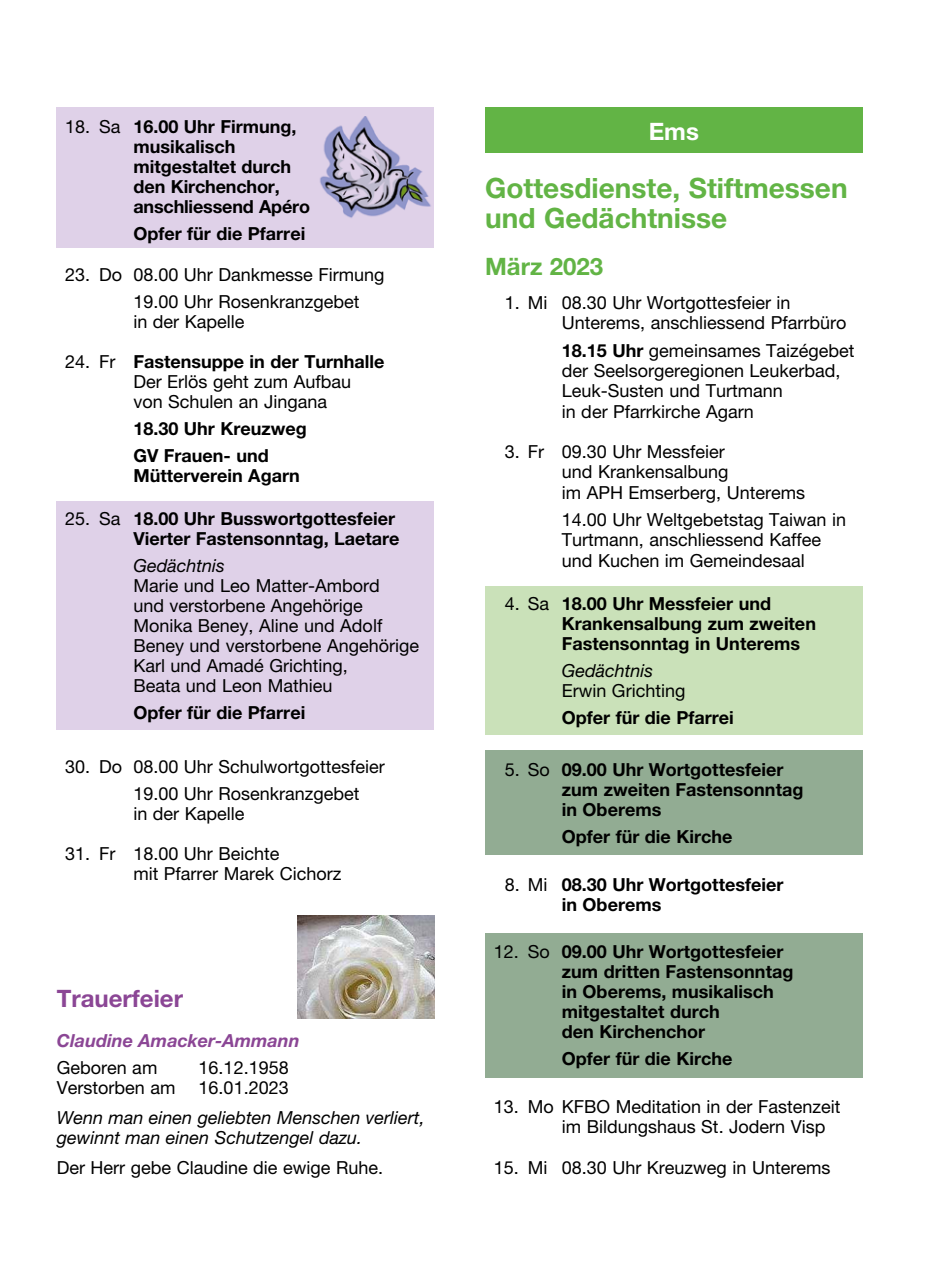
<style>
.page{position:relative;width:942px;height:1276px;background:#fff}
.page>*{position:absolute;margin:0;border:0;box-sizing:border-box;transform-origin:0 0}
.t1{font:700 28px/30.2px "Helvetica Neue LT Pro";color:#62b445}
.t2{font:700 24px "Helvetica Neue LT Pro";color:#8b4695}
.t3{font:700 24px "Helvetica Neue LT Pro";color:#62b445}
.t4{font:700 24px "Helvetica Neue LT Pro";color:#fff}
.t5{font:18px/20.2px "Helvetica Neue LT Pro";color:#000}
.t6{font:700 18px/20px "Helvetica Neue LT Pro";color:#000}
.t7{font:italic 18px/20px "Helvetica Neue LT Pro";color:#000}
.t8{font:italic 700 18px "Helvetica Neue LT Pro";color:#8b4695}
.s1{font-weight:400}
.s2{font-weight:700}
</style>
<div class="page">
<div style="left:57px;top:501px;width:377px;height:228px;background:#dfd1e8"></div>
<div style="left:57px;top:108px;width:377px;height:140px;background:#dfd1e8"></div>
<img style="left:320px;top:116px;width:111px;height:102px">
<img style="left:297px;top:916px;width:137px;height:102px">
<div style="left:485px;top:108px;width:377px;height:45px;background:#62b445"></div>
<div style="left:485px;top:750px;width:377px;height:105px;background:#92ac93"></div>
<div style="left:485px;top:933px;width:377px;height:144px;background:#92ac93"></div>
<div style="left:485px;top:586px;width:377px;height:149px;background:#cae1b9"></div>
<p class="t6" style="left:133px;top:116px;width:178px;text-indent:-68px"><span class="s1">18. Sa</span> 16.00 Uhr Firmung, musikalisch mitgestaltet durch den Kirchenchor, anschliessend Apéro</p>
<p class="t6" style="left:133px;top:223px;width:173px">Opfer für die Pfarrei</p>
<p class="t5" style="left:133px;top:261px;width:252px;line-height:27px;text-indent:-68px">23. Do 08.00 Uhr Dankmesse Firmung<br>19.00 Uhr Rosenkranzgebet</p>
<p class="t5" style="left:133px;top:311px;width:113px">in der Kapelle</p>
<p class="t5" style="left:133px;top:351px;width:252px;text-indent:-68px">24. Fr <span class="s2">Fastensuppe in der Turnhalle<br></span>Der Erlös geht zum Aufbau von Schulen an Jingana</p>
<p class="t6" style="left:133px;top:415px;width:175px;line-height:27px">18.30 Uhr Kreuzweg<br>GV Frauen- und</p>
<p class="t6" style="left:133px;top:465px;width:168px">Mütterverein Agarn</p>
<p class="t6" style="left:65px;top:508px;width:336px;text-align:right"><span class="s1">25. Sa</span> 18.00 Uhr Busswortgottesfeier<br>Vierter Fastensonntag, Laetare</p>
<p class="t7" style="left:133px;top:555px;width:93px">Gedächtnis</p>
<p class="t5" style="left:133px;top:575px;width:287px">Marie und Leo Matter-Ambord<br>und verstorbene Angehörige<br>Monika Beney, Aline und Adolf<br>Beney und verstorbene Angehörige<br>Karl und Amadé Grichting,<br>Beata und Leon Mathieu</p>
<p class="t6" style="left:133px;top:702px;width:173px">Opfer für die Pfarrei</p>
<p class="t5" style="left:133px;top:753px;width:253px;line-height:27px;text-indent:-68px">30. Do 08.00 Uhr Schulwortgottesfeier<br>19.00 Uhr Rosenkranzgebet</p>
<p class="t5" style="left:133px;top:803px;width:113px">in der Kapelle</p>
<p class="t5" style="left:133px;top:843px;width:209px;text-indent:-68px">31. Fr 18.00 Uhr Beichte<br>mit Pfarrer Marek Cichorz</p>
<h2 class="t2" style="left:57px;top:983px;width:128px">Trauerfeier</h2>
<p class="t8" style="left:57px;top:1029px;width:244px">Claudine Amacker-Ammann</p>
<p class="t5" style="left:57px;top:1057px;width:102px">Geboren am</p>
<p class="t5" style="left:198px;top:1057px;width:92px">16.12.1958</p>
<p class="t5" style="left:57px;top:1077px;width:120px">Verstorben am</p>
<p class="t5" style="left:198px;top:1077px;width:92px">16.01.2023</p>
<p class="t7" style="left:57px;top:1107px;width:369px">Wenn man einen geliebten Menschen verliert, gewinnt man einen Schutzengel dazu.</p>
<p class="t5" style="left:57px;top:1157px;width:328px">Der Herr gebe Claudine die ewige Ruhe.</p>
<h2 class="t4" style="left:648px;top:116px;width:52px">Ems</h2>
<h1 class="t1" style="left:485px;top:172px;width:364px">Gottesdienste, Stiftmessen und Gedächtnisse</h1>
<h2 class="t3" style="left:485px;top:251px;width:120px">März 2023</h2>
<p class="t5" style="left:561px;top:292px;width:286px;text-indent:-57px">1. Mi 08.30 Uhr Wortgottesfeier in<br>Unterems, anschliessend Pfarrbüro</p>
<p class="t5" style="left:561px;top:340px;width:294px"><span class="s2">18.15 Uhr</span> gemeinsames Taizégebet der Seelsorgeregionen Leukerbad,<br>Leuk-Susten und Turtmann<br>in der Pfarrkirche Agarn</p>
<p class="t5" style="left:561px;top:441px;width:245px;text-indent:-57px">3. Fr 09.30 Uhr Messfeier<br>und Krankensalbung<br>im APH Emserberg, Unterems</p>
<p class="t5" style="left:561px;top:509px;width:286px">14.00 Uhr Weltgebetstag Taiwan in<br>Turtmann, anschliessend Kaffee und Kuchen im Gemeindesaal</p>
<p class="t6" style="left:561px;top:593px;width:255px;text-indent:-57px"><span class="s1">4. Sa</span> 18.00 Uhr Messfeier und<br>Krankensalbung zum zweiten<br>Fastensonntag in Unterems</p>
<p class="t7" style="left:561px;top:660px;width:93px">Gedächtnis</p>
<p class="t5" style="left:561px;top:680px;width:125px">Erwin Grichting</p>
<p class="t6" style="left:561px;top:707px;width:173px">Opfer für die Pfarrei</p>
<p class="t6" style="left:561px;top:759px;width:243px;text-indent:-57px"><span class="s1">5. So</span> 09.00 Uhr Wortgottesfeier zum zweiten Fastensonntag in Oberems</p>
<p class="t6" style="left:561px;top:826px;width:172px">Opfer für die Kirche</p>
<p class="t6" style="left:561px;top:873px;width:223px;text-indent:-57px"><span class="s1">8. Mi</span> 08.30 Uhr Wortgottesfeier in Oberems</p>
<p class="t6" style="left:561px;top:941px;width:233px;text-indent:-68px"><span class="s1">12. So</span> 09.00 Uhr Wortgottesfeier zum dritten Fastensonntag in Oberems, musikalisch mitgestaltet durch<br>den Kirchenchor</p>
<p class="t6" style="left:561px;top:1048px;width:172px">Opfer für die Kirche</p>
<p class="t5" style="left:561px;top:1096px;width:280px;text-indent:-68px">13. Mo KFBO Meditation in der Fastenzeit im Bildungshaus St. Jodern Visp</p>
<p class="t5" style="left:493px;top:1157px;width:338px">15. Mi 08.30 Uhr Kreuzweg in Unterems</p>
</div>
